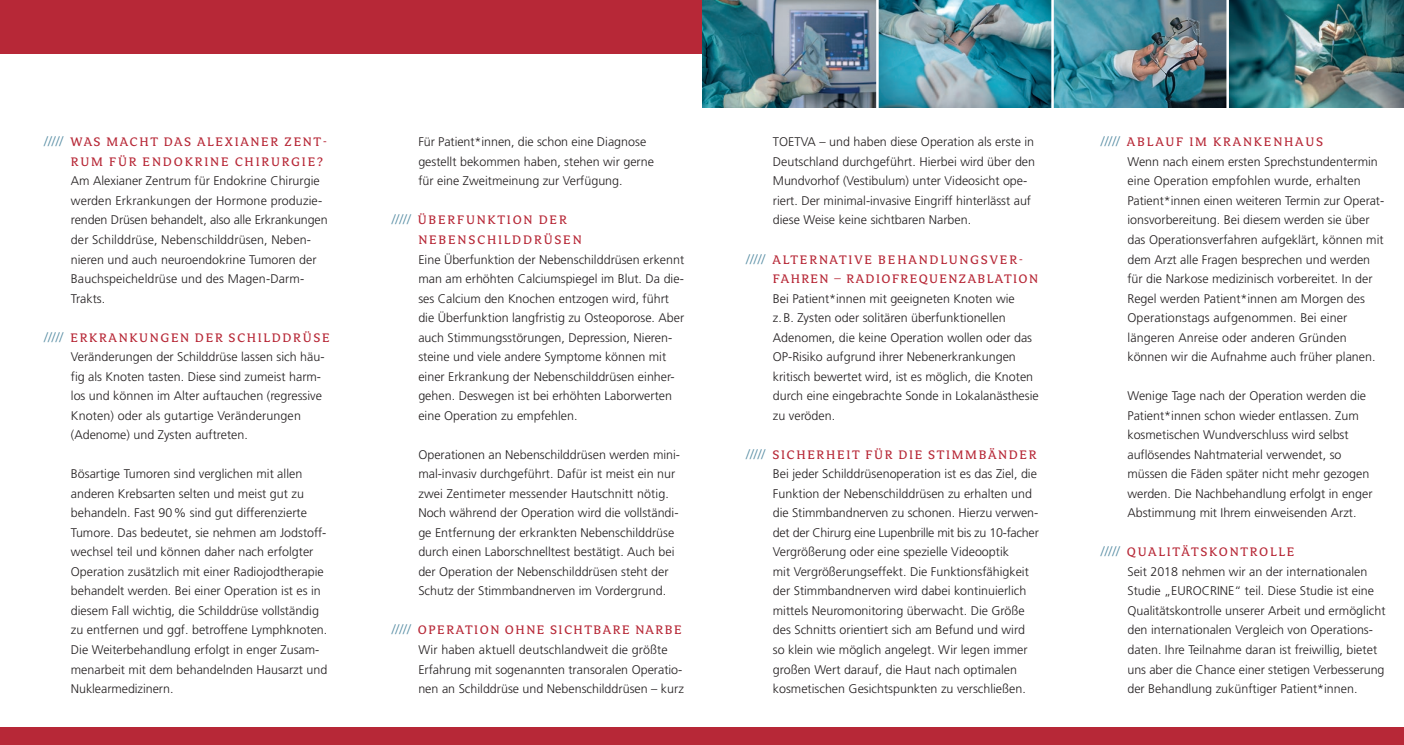
<style>
.page{position:relative;width:1404px;height:745px;background:#fff}
.page>*{position:absolute;margin:0;border:0;box-sizing:border-box;transform-origin:0 0}
.t1{font:13.75px/19.5px "Avance OT";letter-spacing:.12em;color:#b72837}
.t2{font:13.75px/19.5px "Avance OT";letter-spacing:.1em;color:#b72837}
.t3{font:300 12.5px/19.5px "Frutiger LT Std";color:#231f20}
.s1{font-family:"Frutiger LT Std";font-weight:300;color:#5d91a7}
</style>
<div class="page">
<div style="left:0;top:0;width:1403px;height:53px;background:#b72837"></div>
<div style="left:0;top:726px;width:1403px;height:18px;background:#b72837"></div>
<img style="left:702px;top:0;width:701px;height:107px">
<hr style="left:876px;top:0;width:2px;height:110px;background:#fff">
<hr style="left:1051px;top:0;width:2px;height:110px;background:#fff">
<hr style="left:1226px;top:0;width:2px;height:110px;background:#fff">
<p class="t1" style="left:71px;top:133px;width:258px;text-indent:-27px"><span class="s1">/////</span> WAS MACHT DAS ALEXIANER ZENT-<br>RUM FÜR ENDOKRINE CHIRURGIE?</p>
<p class="t3" style="left:71px;top:171px;width:258px">Am Alexianer Zentrum für Endokrine Chirurgie werden Erkrankungen der Hormone produzie&shy;renden Drüsen behandelt, also alle Erkrankungen der Schilddrüse, Nebenschilddrüsen, Neben&shy;nieren und auch neuroendokrine Tumoren der Bauchspeicheldrüse und des Magen-Darm-Trakts.</p>
<p class="t1" style="left:44px;top:328px;width:287px"><span class="s1">/////</span> ERKRANKUNGEN DER SCHILDDRÜSE</p>
<p class="t3" style="left:71px;top:347px;width:255px">Veränderungen der Schilddrüse lassen sich häu&shy;fig als Knoten tasten. Diese sind zumeist harm&shy;los und können im Alter auftauchen (regressive Knoten) oder als gutartige Veränderungen (Adenome) und Zysten auftreten.</p>
<p class="t3" style="left:71px;top:464px;width:258px">Bösartige Tumoren sind verglichen mit allen anderen Krebsarten selten und meist gut zu behandeln. Fast 90% sind gut differenzierte Tumore. Das bedeutet, sie nehmen am Jodstoff&shy;wechsel teil und können daher nach erfolgter Operation zusätzlich mit einer Radiojodtherapie behandelt werden. Bei einer Operation ist es in diesem Fall wichtig, die Schilddrüse vollständig zu entfernen und ggf. betroffene Lymphknoten.<br>Die Weiterbehandlung erfolgt in enger Zusam&shy;menarbeit mit dem behandelnden Hausarzt und Nuklearmedizinern.</p>
<p class="t3" style="left:418px;top:132px;width:237px">Für Patient*innen, die schon eine Diagnose gestellt bekommen haben, stehen wir gerne für eine Zweitmeinung zur Verfügung.</p>
<p class="t1" style="left:418px;top:211px;width:165px;text-indent:-27px"><span class="s1">/////</span> ÜBERFUNKTION DER<br>NEBENSCHILDDRÜSEN</p>
<p class="t3" style="left:418px;top:249px;width:267px">Eine Überfunktion der Nebenschilddrüsen erkennt man am erhöhten Calciumspiegel im Blut. Da die&shy;ses Calcium den Knochen entzogen wird, führt die Überfunktion langfristig zu Osteoporose. Aber auch Stimmungsstörungen, Depression, Nieren&shy;steine und viele andere Symptome können mit einer Erkrankung der Nebenschilddrüsen einher&shy;gehen. Deswegen ist bei erhöhten Laborwerten eine Operation zu empfehlen.</p>
<p class="t3" style="left:418px;top:444px;width:263px">Operationen an Nebenschilddrüsen werden mini&shy;mal-invasiv durchgeführt. Dafür ist meist ein nur zwei Zentimeter messender Hautschnitt nötig.<br>Noch während der Operation wird die vollständi&shy;ge Entfernung der erkrankten Nebenschilddrüse durch einen Laborschnelltest bestätigt. Auch bei der Operation der Nebenschilddrüsen steht der Schutz der Stimmbandnerven im Vordergrund.</p>
<p class="t1" style="left:392px;top:620px;width:291px"><span class="s1">/////</span> OPERATION OHNE SICHTBARE NARBE</p>
<p class="t3" style="left:418px;top:639px;width:267px">Wir haben aktuell deutschlandweit die größte<br>Erfahrung mit sogenannten transoralen Operatio&shy;nen an Schilddrüse und Nebenschilddrüsen – kurz</p>
<p class="t3" style="left:772px;top:132px;width:264px">TOETVA – und haben diese Operation als erste in Deutschland durchgeführt. Hierbei wird über den Mundvorhof (Vestibulum) unter Videosicht ope&shy;riert. Der minimal-invasive Eingriff hinterlässt auf diese Weise keine sichtbaren Narben.</p>
<p class="t2" style="left:773px;top:250px;width:266px;text-indent:-27px"><span class="s1">/////</span> ALTERNATIVE BEHANDLUNGSVER-<br>FAHREN – RADIOFREQUENZABLATION</p>
<p class="t3" style="left:772px;top:288px;width:267px">Bei Patient*innen mit geeigneten Knoten wie z.B. Zysten oder solitären überfunktionellen Adenomen, die keine Operation wollen oder das OP-Risiko aufgrund ihrer Nebenerkrankungen kritisch bewertet wird, ist es möglich, die Knoten durch eine eingebrachte Sonde in Lokalanästhesie zu veröden.</p>
<p class="t1" style="left:746px;top:445px;width:292px"><span class="s1">/////</span> SICHERHEIT FÜR DIE STIMMBÄNDER</p>
<p class="t3" style="left:772px;top:464px;width:267px">Bei jeder Schilddrüsenoperation ist es das Ziel, die Funktion der Nebenschilddrüsen zu erhalten und die Stimmbandnerven zu schonen. Hierzu verwen&shy;det der Chirurg eine Lupenbrille mit bis zu 10-facher Vergrößerung oder eine spezielle Videooptik<br>mit Vergrößerungseffekt. Die Funktionsfähigkeit der Stimmbandnerven wird dabei kontinuierlich mittels Neuromonitoring überwacht. Die Größe des Schnitts orientiert sich am Befund und wird so klein wie möglich angelegt. Wir legen immer großen Wert darauf, die Haut nach optimalen kosmetischen Gesichtspunkten zu verschließen.</p>
<p class="t1" style="left:1100px;top:133px;width:224px"><span class="s1">/////</span> ABLAUF IM KRANKENHAUS</p>
<p class="t3" style="left:1127px;top:152px;width:258px">Wenn nach einem ersten Sprechstundentermin eine Operation empfohlen wurde, erhalten Patient*innen einen weiteren Termin zur Operat&shy;ionsvorbereitung. Bei diesem werden sie über das Operationsverfahren aufgeklärt, können mit dem Arzt alle Fragen besprechen und werden für die Narkose medizinisch vorbereitet. In der Regel werden Patient*innen am Morgen des Operationstags aufgenommen. Bei einer längeren Anreise oder anderen Gründen können wir die Aufnahme auch früher planen.</p>
<p class="t3" style="left:1127px;top:386px;width:246px">Wenige Tage nach der Operation werden die Patient*innen schon wieder entlassen. Zum kosmetischen Wundverschluss wird selbst auflösendes Nahtmaterial verwendet, so müssen die Fäden später nicht mehr gezogen werden. Die Nachbehandlung erfolgt in enger Abstimmung mit Ihrem einweisenden Arzt.</p>
<p class="t1" style="left:1100px;top:542px;width:195px"><span class="s1">/////</span> QUALITÄTSKONTROLLE</p>
<p class="t3" style="left:1127px;top:561px;width:259px">Seit 2018 nehmen wir an der internationalen Studie „EUROCRINE“ teil. Diese Studie ist eine Qualitätskontrolle unserer Arbeit und ermöglicht den internationalen Vergleich von Operations&shy;daten. Ihre Teilnahme daran ist freiwillig, bietet uns aber die Chance einer stetigen Verbesserung der Behandlung zukünftiger Patient*innen.</p>
</div>
